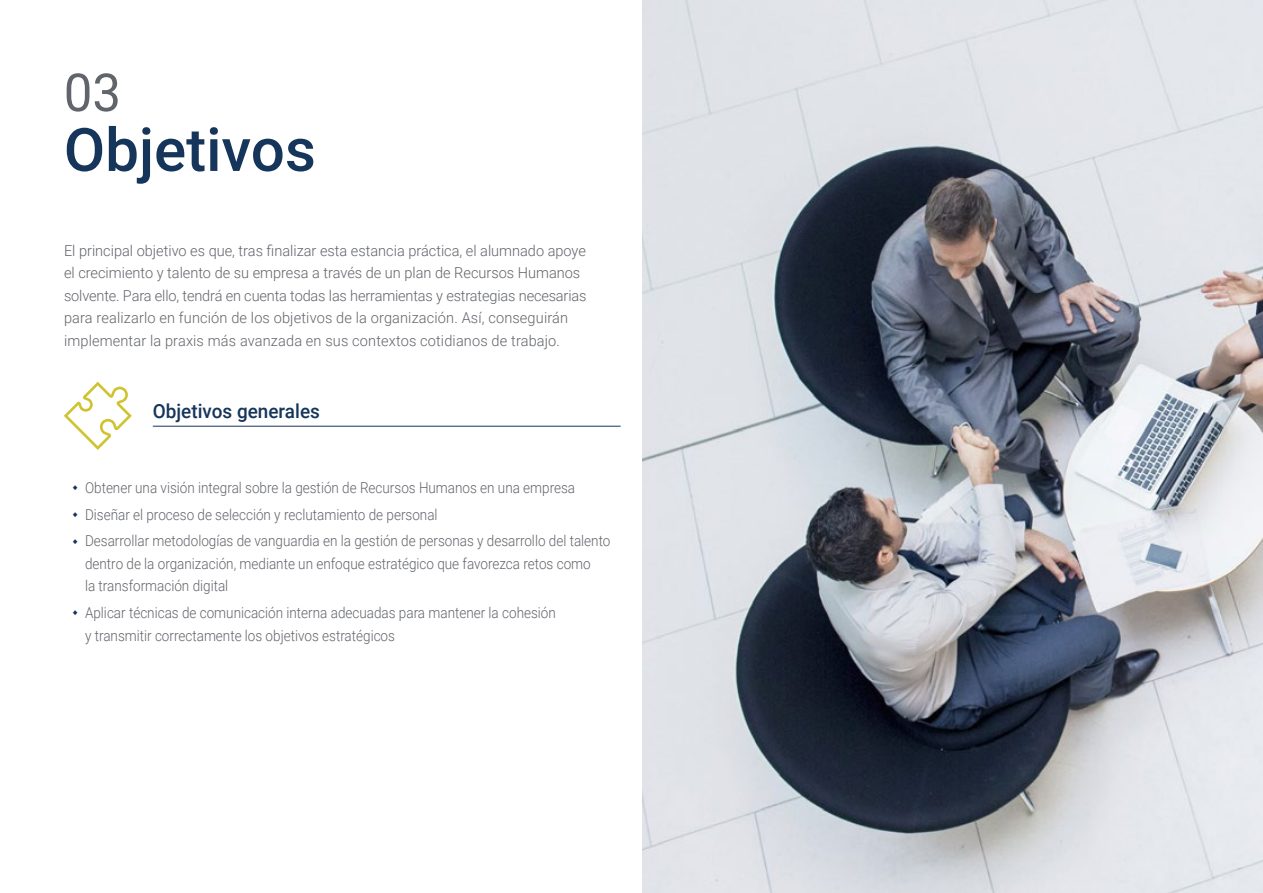
<style>
.page{position:relative;width:1263px;height:893px;background:#fff}
.page>*{position:absolute;margin:0;border:0;box-sizing:border-box;transform-origin:0 0}
.t1{font:500 60px "Roboto";color:#16355a}
.t2{font:52.5px "Roboto";color:#61646a}
.t3{font:500 19.5px "Roboto";color:#16355a}
.t4{font:300 15px/26.7px "Roboto";color:#61646a;scale:.9 1}
.t5{font:300 15px/22.5px "Roboto";color:#61646a}
</style>
<div class="page">
<img style="left:642px;top:0;width:621px;height:893px">
<hr style="left:153px;top:426px;width:468px;height:1px;background:#17355b">
<svg style="left:64px;top:382px;width:68px;height:68px"></svg>
<h2 class="t2" style="left:64px;top:56px;width:59px">03</h2>
<h1 class="t1" style="left:64px;top:108px;width:254px">Objetivos</h1>
<p class="t5" style="left:64px;top:239px;width:524px">El principal objetivo es que, tras finalizar esta estancia práctica, el alumnado apoye el crecimiento y talento de su empresa a través de un plan de Recursos Humanos solvente. Para ello, tendrá en cuenta todas las herramientas y estrategias necesarias para realizarlo en función de los objetivos de la organización. Así, conseguirán implementar la praxis más avanzada en sus contextos cotidianos de trabajo.</p>
<h3 class="t3" style="left:153px;top:397px;width:169px">Objetivos generales</h3>
<p class="t4" style="left:85px;top:474px;width:585px">Obtener una visión integral sobre la gestión de Recursos Humanos en una empresa<br>Diseñar el proceso de selección y reclutamiento de personal<br>Desarrollar metodologías de vanguardia en la gestión de personas y desarrollo del talento</p>
<p class="t4" style="left:85px;top:552px;width:563px;line-height:22.5px">dentro de la organización, mediante un enfoque estratégico que favorezca retos como la transformación digital</p>
<p class="t4" style="left:85px;top:601px;width:525px;line-height:22.5px">Aplicar técnicas de comunicación interna adecuadas para mantener la cohesión y transmitir correctamente los objetivos estratégicos</p>
</div>
